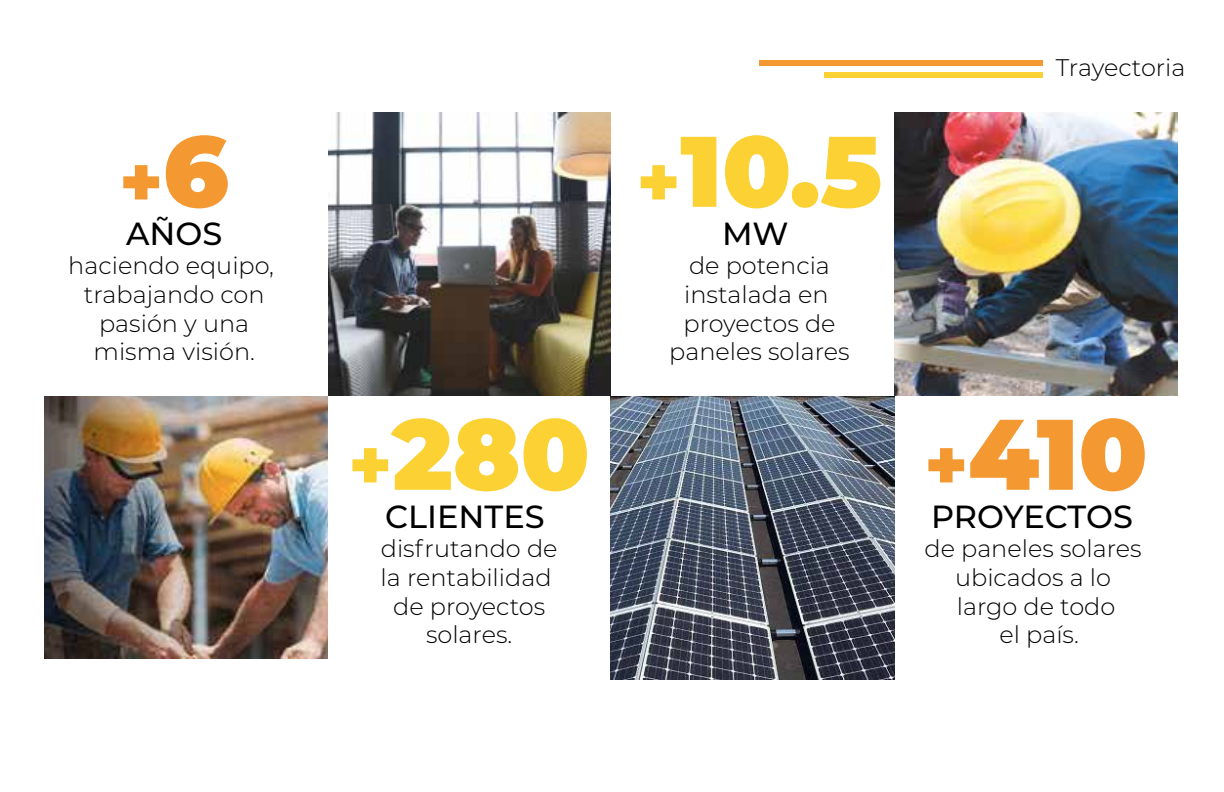
<style>
.page{position:relative;width:1224px;height:792px;background:#fff}
.page>*{position:absolute;margin:0;border:0;box-sizing:border-box;transform-origin:0 0}
.t1{font:900 100px "Montserrat";color:#fbd133}
.t2{font:900 100px "Montserrat";color:#f49831}
.t3{font:900 70px "Montserrat";color:#f49831}
.t4{font:500 32px "Montserrat";color:#000}
.t5{font:300 24px/28.8px "Montserrat";color:#000;text-align:center}
.s1{font-size:100px}
.s2{font-size:70px}
</style>
<div class="page">
<div style="left:760px;top:60px;width:283px;height:6px;background:#f49831"></div>
<div style="left:825px;top:72px;width:218px;height:5px;background:#fbd133"></div>
<img style="left:611px;top:396px;width:283px;height:283px">
<img style="left:894px;top:113px;width:284px;height:283px">
<img style="left:328px;top:113px;width:282px;height:283px">
<img style="left:44px;top:396px;width:283px;height:262px">
<h2 class="t3" style="left:119px;top:129px;width:111px">+<span class="s1">6</span></h2>
<h3 class="t4" style="left:126px;top:212px;width:98px">AÑOS</h3>
<p class="t5" style="left:68px;top:250px;width:207px">haciendo equipo, trabajando con pasión y una misma visión.</p>
<h1 class="t1" style="left:349px;top:379px;width:243px"><span class="s2">+</span>280</h1>
<h3 class="t4" style="left:385px;top:495px;width:161px">CLIENTES</h3>
<p class="t5" style="left:381px;top:533px;width:178px">disfrutando de la rentabilidad de proyectos solares.</p>
<h1 class="t1" style="left:637px;top:96px;width:247px"><span class="s2">+</span>10.5</h1>
<h3 class="t4" style="left:722px;top:212px;width:68px">MW</h3>
<p class="t5" style="left:669px;top:250px;width:182px">de potencia instalada en proyectos de paneles solares</p>
<p class="t5" style="left:1056px;top:52px;width:131px">Trayectoria</p>
<h1 class="t2" style="left:925px;top:379px;width:225px"><span class="s2">+</span>410</h1>
<h3 class="t4" style="left:931px;top:495px;width:203px">PROYECTOS</h3>
<p class="t5" style="left:924px;top:533px;width:219px">de paneles solares ubicados a lo largo de todo<br>el país.</p>
</div>
